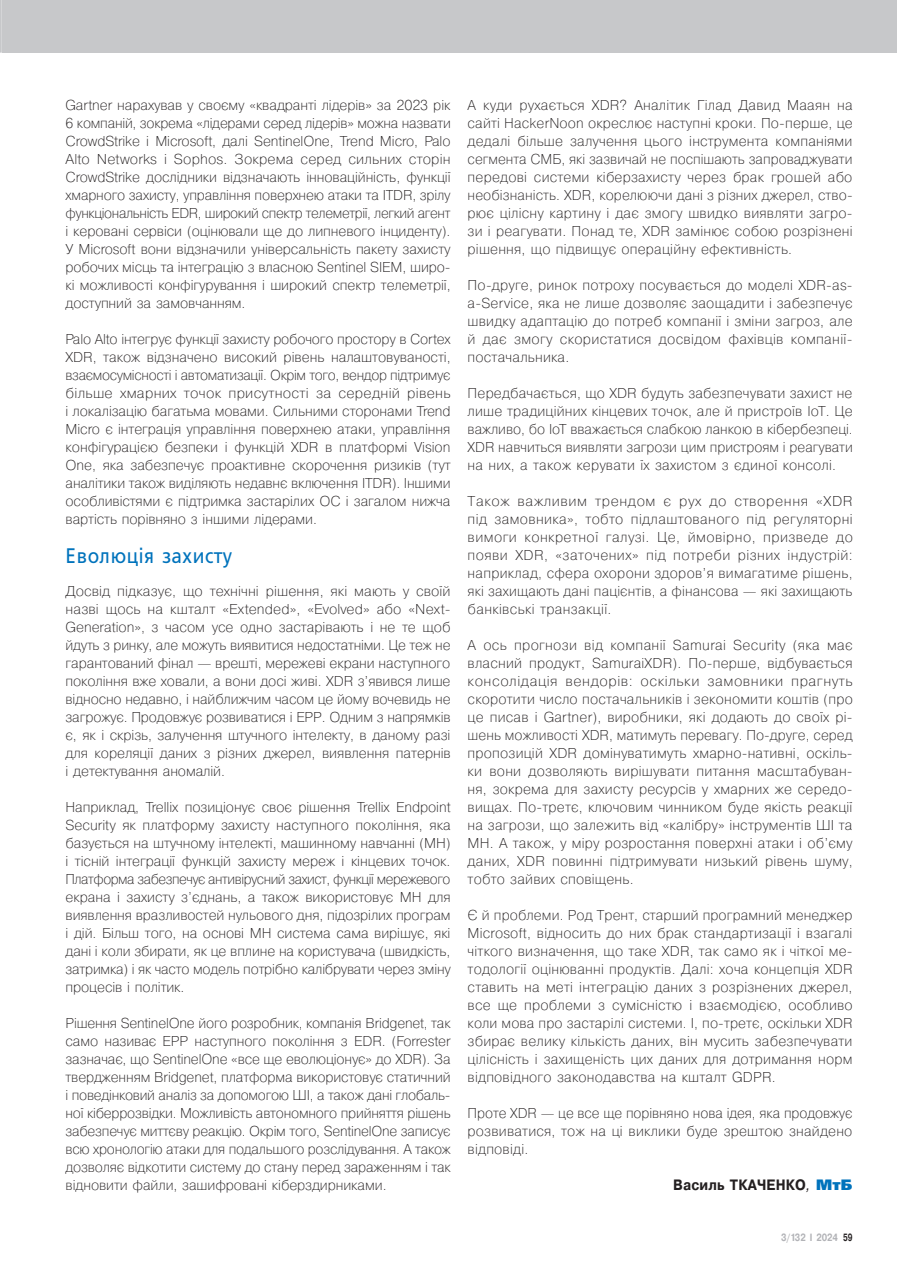
<style>
.page{position:relative;width:897px;height:1267px;background:#fff}
.page>*{position:absolute;margin:0;border:0;box-sizing:border-box;transform-origin:0 0}
.Подзаголовок{font:21px "Free Set";letter-spacing:.035em;color:#0073bc;scale:.9 1}
.Автор_СиБ_GREP{font:700 15px "Pragmatica";letter-spacing:.015em;color:#231f20;scale:.9 1}
.Текст_osn_GREP{font:200 14.25px/18px "Pragmatica";letter-spacing:.015em;color:#231f20;text-align:justify}
.t1{font:700 10.5px "Pragmatica";color:#b2b3b7;scale:.8 1}
.s1{font-weight:400;font-style:italic}
.s2{font-family:"Free Set";font-weight:800;color:#0073bc}
.s3{color:#231f20}
</style>
<div class="page">
<div style="left:2px;top:0;width:894px;height:53px;background:#c7c8ca"></div>
<svg style="left:0;top:0;width:2px;height:53px"></svg>
<p class="Текст_osn_GREP" style="left:66px;top:95px;width:387px">Gartner нарахував у своєму «квадранті лідерів» за 2023 рік 6 компаній, зокрема «лідерами серед лідерів» можна назвати CrowdStrike і Microsoft, далі SentinelOne, Trend Micro, Palo Alto Networks і Sophos. Зокрема серед сильних сторін CrowdStrike дослідники відзначають інноваційність, функції хмарного захисту, управління поверхнею атаки та ITDR, зрілу функціональність EDR, широкий спектр телеметрії, легкий агент і керовані сервіси (оцінювали ще до липневого інциденту).<br>У Microsoft вони відзначили універсальність пакету захисту робочих місць та інтеграцію з власною Sentinel SIEM, широ&shy;кі можливості конфігурування і широкий спектр телеметрії, доступний за замовчанням.</p>
<p class="Текст_osn_GREP" style="left:66px;top:329px;width:386px">Palo Alto інтегрує функції захисту робочого простору в Cortex XDR, також відзначено високий рівень налаштовуваності, взаємосумісності і автоматизації. Окрім того, вендор підтримує більше хмарних точок присутності за середній рівень і локалізацію багатьма мовами. Сильними сторонами Trend Micro є інтеграція управління поверхнею атаки, управління конфігурацією безпеки і функцій XDR в платформі Vision One, яка забезпечує проактивне скорочення ризиків (тут аналітики також виділяють недавнє включення ITDR). Іншими особливістями є підтримка застарілих ОС і загалом нижча вартість порівняно з іншими лідерами.</p>
<p class="Подзаголовок" style="left:66px;top:543px;width:187px">Еволюція захисту</p>
<p class="Текст_osn_GREP" style="left:66px;top:581px;width:387px">Досвід підказує, що технічні рішення, які мають у своїй назві щось на кшталт «Extended», «Evolved» або «Next-Generation», з часом усе одно застарівають і не те щоб йдуть з ринку, але можуть виявитися недостатніми. Це теж не гарантований фінал — врешті, мережеві екрани наступного покоління вже ховали, а вони досі живі. XDR з’явився лише відносно недавно, і найближчим часом це йому вочевидь не загрожує. Продовжує розвиватися і EPP. Одним з напрямків є, як і скрізь, залучення штучного інтелекту, в даному разі для кореляції даних з різних джерел, виявлення патернів і детектування аномалій.</p>
<p class="Текст_osn_GREP" style="left:66px;top:797px;width:386px">Наприклад, Trellix позиціонує своє рішення Trellix Endpoint Security як платформу захисту наступного покоління, яка базується на штучному інтелекті, машинному навчанні (МН) і тісній інтеграції функцій захисту мереж і кінцевих точок.<br>Платформа забезпечує антивірусний захист, функції мережевого екрана і захисту з’єднань, а також використовує МН для виявлення вразливостей нульового дня, підозрілих програм і дій. Більш того, на основі МН система сама вирішує, які дані і коли збирати, як це вплине на користувача (швидкість, затримка) і як часто модель потрібно калібрувати через зміну процесів і політик.</p>
<p class="Текст_osn_GREP" style="left:66px;top:1013px;width:387px">Рішення SentinelOne його розробник, компанія Bridgenet, так само називає EPP наступного покоління з EDR. (Forrester зазначає, що SentinelOne «все ще еволюціонує» до XDR). За твердженням Bridgenet, платформа використовує статичний і поведінковий аналіз за допомогою ШІ, а також дані глобаль&shy;ної кіберрозвідки. Можливість автономного прийняття рішень забезпечує миттєву реакцію. Окрім того, SentinelOne записує всю хронологію атаки для подальшого розслідування. А також дозволяє відкотити систему до стану перед зараженням і так відновити файли, зашифровані кіберздирниками.</p>
<p class="Текст_osn_GREP" style="left:467px;top:95px;width:386px">А куди рухається XDR? Аналітик Гілад Давид Мааян на сайті HackerNoon окреслює наступні кроки. По-перше, це дедалі більше залучення цього інструмента компаніями сегмента СМБ, які зазвичай не поспішають запроваджувати передові системи кіберзахисту через брак грошей або необізнаність. XDR, корелюючи дані з різних джерел, ство&shy;рює цілісну картину і дає змогу швидко виявляти загро&shy;зи і реагувати. Понад те, XDR замінює собою розрізнені рішення, що підвищує операційну ефективність.</p>
<p class="Текст_osn_GREP" style="left:467px;top:275px;width:386px">По-друге, ринок потроху посувається до моделі XDR‑as&shy;a-Service, яка не лише дозволяє заощадити і забезпечує швидку адаптацію до потреб компанії і зміни загроз, але й дає змогу скористатися досвідом фахівців компанії&shy;постачальника.</p>
<p class="Текст_osn_GREP" style="left:467px;top:383px;width:386px">Передбачається, що XDR будуть забезпечувати захист не лише традиційних кінцевих точок, але й пристроїв IoT. Це важливо, бо IoT вважається слабкою ланкою в кібербезпеці.<br>XDR навчиться виявляти загрози цим пристроям і реагувати на них, а також керувати їх захистом з єдиної консолі.</p>
<p class="Текст_osn_GREP" style="left:467px;top:491px;width:387px">Також важливим трендом є рух до створення «XDR під замовника», тобто підлаштованого під регуляторні вимоги конкретної галузі. Це, ймовірно, призведе до появи XDR, «заточених» під потреби різних індустрій: наприклад, сфера охорони здоров’я вимагатиме рішень, які захищають дані пацієнтів, а фінансова — які захищають банківські транзакції.</p>
<p class="Текст_osn_GREP" style="left:467px;top:635px;width:386px">А ось прогнози від компанії Samurai Security (яка має власний продукт, SamuraiXDR). По-перше, відбувається консолідація вендорів: оскільки замовники прагнуть скоротити число постачальників і зекономити коштів (про це писав і Gartner), виробники, які додають до своїх рі&shy;шень можливості XDR, матимуть перевагу. По-друге, серед пропозицій XDR домінуватимуть хмарно-нативні, оскіль&shy;ки вони дозволяють вирішувати питання масштабуван&shy;ня, зокрема для захисту ресурсів у хмарних же середо&shy;вищах. По-третє, ключовим чинником буде якість реакції на загрози, що залежить від «калібру» інструментів ШІ та МН. А також, у міру розростання поверхні атаки і об’єму даних, XDR повинні підтримувати низький рівень шуму, тобто зайвих сповіщень.</p>
<p class="Текст_osn_GREP" style="left:467px;top:905px;width:386px">Є й проблеми. Род Трент, старший програмний менеджер Microsoft, відносить до них брак стандартизації і взагалі чіткого визначення, що таке XDR, так само як і чіткої ме&shy;тодології оцінюванні продуктів. Далі: хоча концепція XDR ставить на меті інтеграцію даних з розрізнених джерел, все ще проблеми з сумісністю і взаємодією, особливо коли мова про застарілі системи. І, по-третє, оскільки XDR збирає велику кількість даних, він мусить забезпечувати цілісність і захищеність цих даних для дотримання норм відповідного законодавства на кшталт GDPR.</p>
<p class="Текст_osn_GREP" style="left:467px;top:1103px;width:386px">Проте XDR — це все ще порівняно нова ідея, яка продовжує розвиватися, тож на ці виклики буде зрештою знайдено відповіді.</p>
<p class="Автор_СиБ_GREP" style="left:673px;top:1175px;width:201px">Василь ТКАЧЕНКО<span class="s1">,</span> <span class="s2">МтБ</span></p>
<p class="t1" style="left:781px;top:1230px;width:91px">3/132 I 2024 <span class="s3">59</span></p>
</div>
